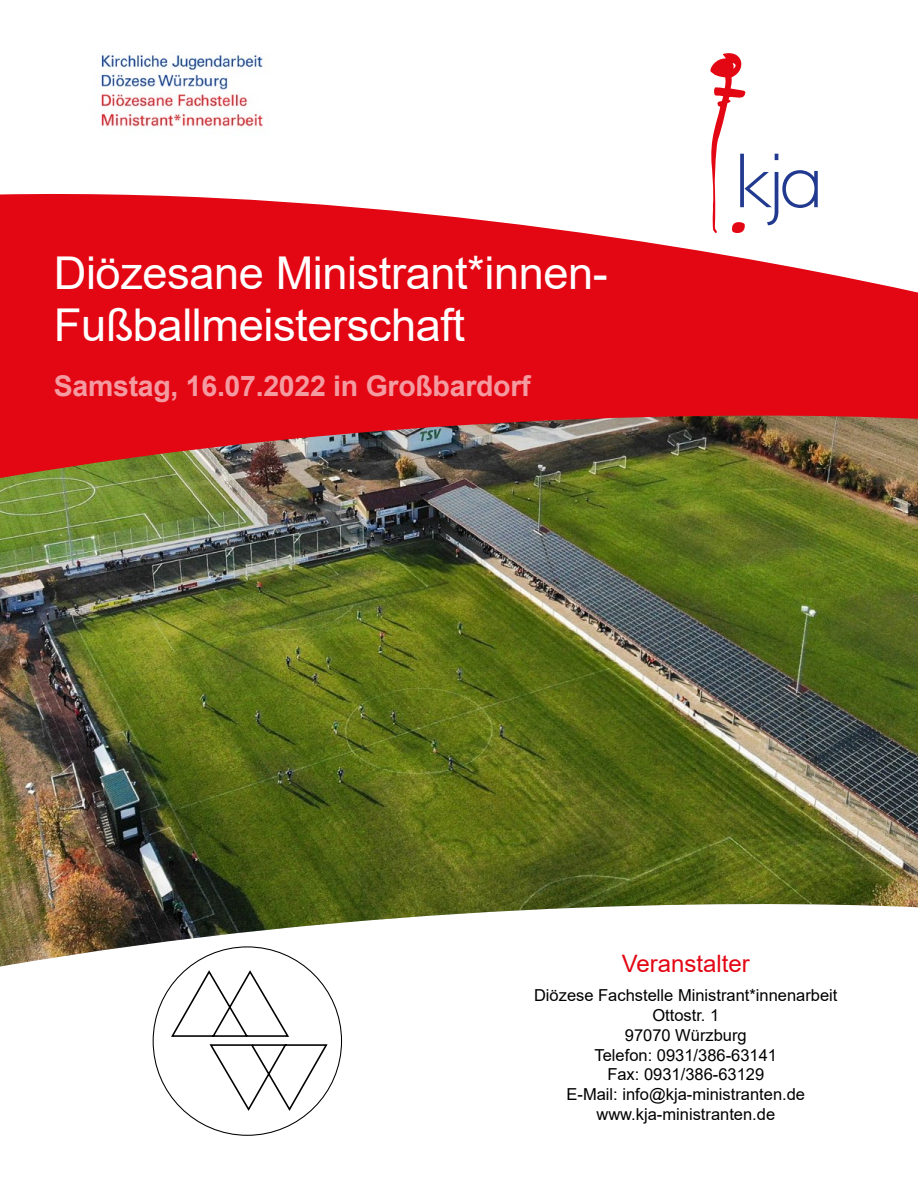
<style>
.page{position:relative;width:918px;height:1188px;background:#fff}
.page>*{position:absolute;margin:0;border:0;box-sizing:border-box;transform-origin:0 0}
.t1{font:45.3px/51.8px "Arial";letter-spacing:-.01em;color:#fff}
.t2{font:700 28.5px "Arial";letter-spacing:-.01em;color:#f49ba1}
.t3{font:24px "Arial";color:#e30613}
.t4{font:16.5px/19.8px "Arial";color:#000;text-align:center}
</style>
<div class="page">
<img style="left:0;top:479px;width:918px;height:488px">
<svg style="left:0;top:194px;width:918px;height:285px;background:#d22f34"></svg>
<svg style="left:709px;top:53px;width:109px;height:182px"></svg>
<img style="left:101px;top:53px;width:162px;height:76px">
<svg style="left:170px;top:969px;width:159px;height:144px"></svg>
<h1 class="t1" style="left:54px;top:247px;width:556px">Diözesane Ministrant*innen-<br>Fußballmeisterschaft</h1>
<h2 class="t2" style="left:54px;top:366px;width:478px">Samstag, 16.07.2022 in Großbardorf</h2>
<h3 class="t3" style="left:622px;top:947px;width:130px">Veranstalter</h3>
<p class="t4" style="left:534px;top:985px;width:305px">Diözese Fachstelle Ministrant*innenarbeit<br>Ottostr. 1<br>97070 Würzburg<br>Telefon: 0931/386-63141<br>Fax: 0931/386-63129<br>E-Mail: info@kja-ministranten.de www.kja-ministranten.de</p>
</div>
